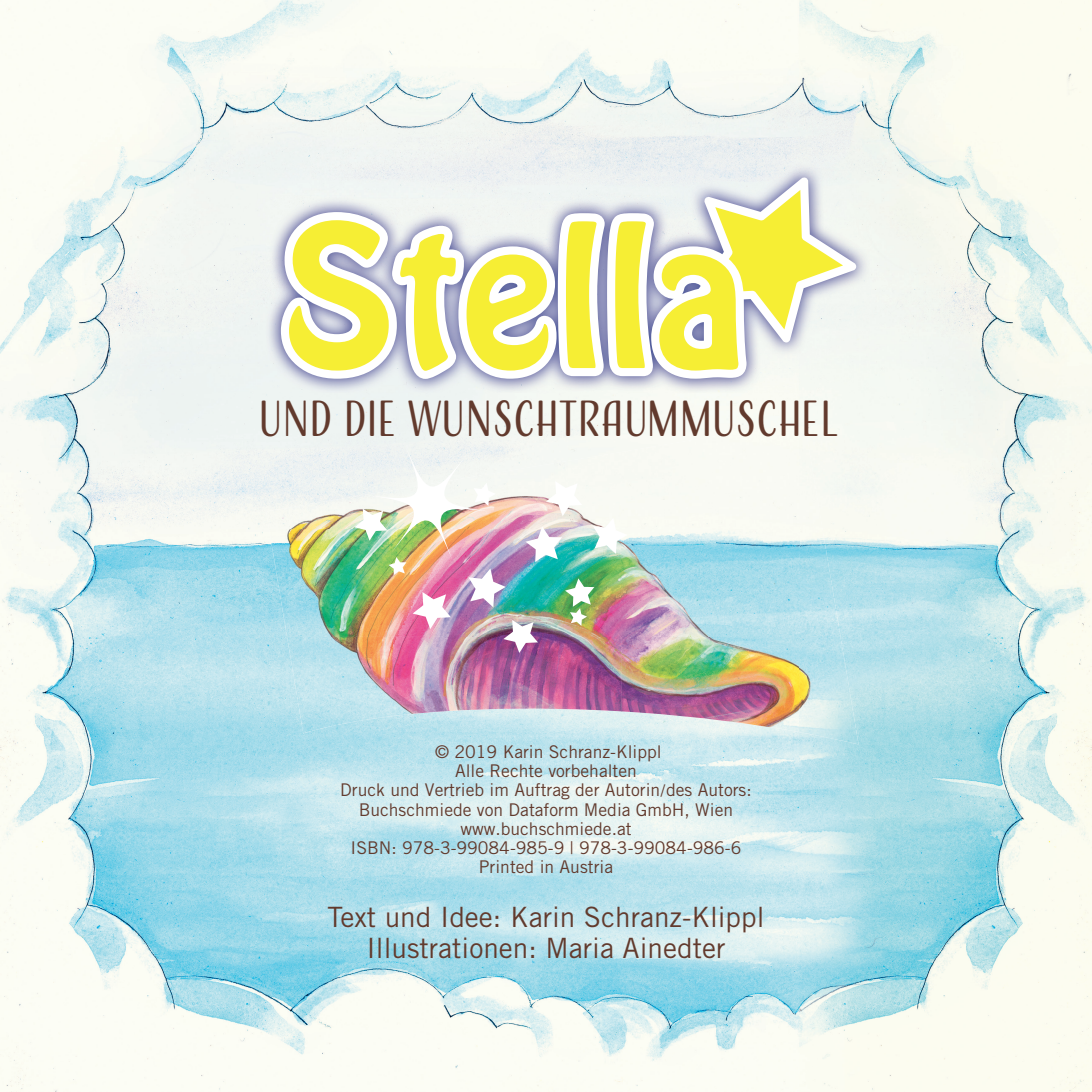
<style>
.page{position:relative;width:1092px;height:1092px;background:#fff}
.page>*{position:absolute;margin:0;border:0;box-sizing:border-box;transform-origin:0 0}
.t1{font:47.25px "Adorn S Condensed Sans";letter-spacing:-.005em;color:#623a2d}
.t2{font:28px/31.5px "Trade Gothic";color:#623a2d;text-align:center}
.t3{font:17.5px/19.2px "Trade Gothic";color:#623a2d;text-align:center}
.s1{font-family:"Minion Pro"}
</style>
<div class="page">
<img style="left:0;top:0;width:1091px;height:1091px">
<img style="left:266px;top:164px;width:603px;height:229px">
<svg style="left:281px;top:177px;width:575px;height:202px"></svg>
<img style="left:287px;top:637px;width:157px;height:96px">
<img style="left:443px;top:667px;width:178px;height:44px">
<img style="left:621px;top:637px;width:178px;height:95px">
<img style="left:799px;top:421px;width:59px;height:323px">
<img style="left:269px;top:529px;width:530px;height:108px">
<img style="left:266px;top:475px;width:73px;height:54px">
<div style="left:627px;top:422px;width:172px;height:107px;background:#f9faf4"></div>
<svg style="left:611px;top:677px;width:33px;height:31px"></svg>
<img style="left:339px;top:409px;width:288px;height:258px">
<h1 class="t1" style="left:258px;top:389px;width:582px">UND DIE WUNSCHTRAUMMUSCHEL</h1>
<p class="t3" style="left:340px;top:741px;width:413px">© 2019 Karin Schranz-Klippl<br>Alle Rechte vorbehalten<br>Druck und Vertrieb im Auftrag der Autorin<span class="s1">/</span>des Autors:<br>Buchschmiede von Dataform Media GmbH, Wien www.buchschmiede.at<br>ISBN: 978-3-99084-985-9 | 978-3-99084-986-6<br>Printed in Austria</p>
<h2 class="t2" style="left:327px;top:900px;width:438px">Text und Idee: Karin Schranz-Klippl<br>Illustrationen: Maria Ainedter</h2>
</div>
